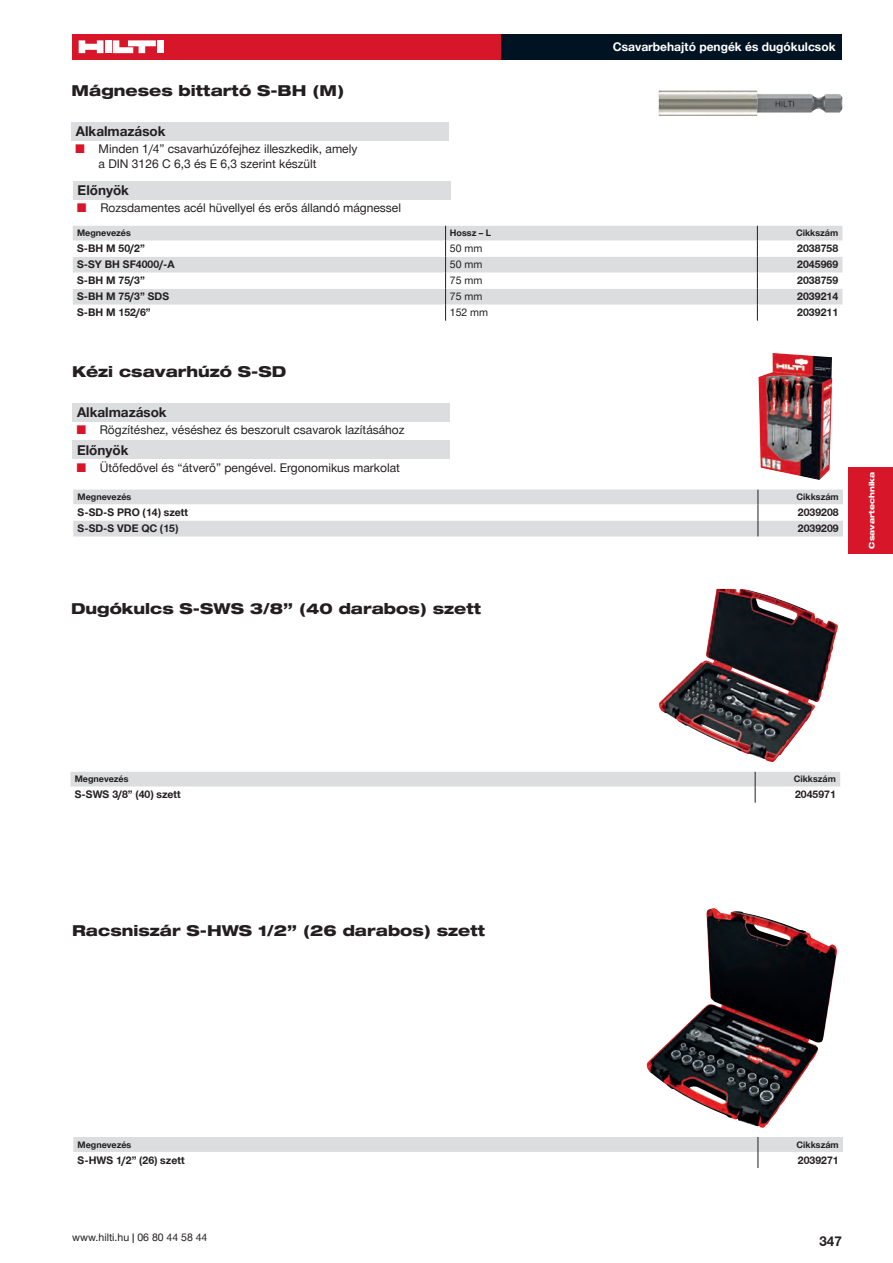
<style>
.page{position:relative;width:893px;height:1263px;background:#fff}
.page>*{position:absolute;margin:0;border:0;box-sizing:border-box;transform-origin:0 0}
.t1{font:800 expanded 15px "Hilti";color:#231f20}
.t2{font:700 13.5px "Hilti";color:#231f20}
.t3{font:12px/14.4px "Hilti";color:#231f20}
.t4{font:700 12px "Hilti";color:#fff}
.t5{font:700 10.5px "Hilti";color:#231f20}
.t6{font:10.5px "Hilti";color:#231f20}
.t7{font:700 9px "Hilti";color:#231f20}
.t8{font:800 expanded 7.5px "Hilti";color:#fff}
.s1{color:#d71729}
</style>
<div class="page">
<div style="left:72px;top:34px;width:433px;height:26px;background:#d71729"></div>
<div style="left:502px;top:34px;width:340px;height:26px;background:#001322"></div>
<div style="left:848px;top:467px;width:45px;height:86px;background:#d71729"></div>
<div style="left:105px;top:40px;width:6px;height:13px;background:#fff"></div>
<div style="left:157px;top:40px;width:7px;height:13px;background:#fff"></div>
<svg style="left:79px;top:40px;width:24px;height:13px"></svg>
<svg style="left:113px;top:40px;width:43px;height:13px"></svg>
<div style="left:73px;top:226px;width:769px;height:15px;background:#dcdddf"></div>
<svg style="left:73px;top:241px;width:769px;height:80px"></svg>
<svg style="left:445px;top:226px;width:1px;height:95px"></svg>
<svg style="left:757px;top:226px;width:1px;height:95px"></svg>
<div style="left:72px;top:122px;width:377px;height:19px;background:#dcdddf"></div>
<div style="left:73px;top:181px;width:378px;height:18px;background:#dcdddf"></div>
<img style="left:659px;top:91px;width:183px;height:25px">
<svg style="left:73px;top:490px;width:770px;height:46px"></svg>
<div style="left:73px;top:403px;width:377px;height:18px;background:#dcdddf"></div>
<div style="left:73px;top:441px;width:377px;height:18px;background:#dcdddf"></div>
<img style="left:758px;top:353px;width:74px;height:127px">
<svg style="left:71px;top:772px;width:769px;height:31px"></svg>
<img style="left:659px;top:589px;width:179px;height:173px">
<svg style="left:73px;top:1137px;width:770px;height:31px"></svg>
<img style="left:646px;top:908px;width:191px;height:220px">
<p class="t1" style="left:72px;top:82px;width:274px">Mágneses bittartó S-BH (M)</p>
<p class="t2" style="left:76px;top:124px;width:91px">Alkalmazások</p>
<p class="t3" style="left:99px;top:142px;width:260px;text-indent:-23px"><span class="s1">■</span> Minden 1/4” csavarhúzófejhez illeszkedik, amely a DIN 3126 C 6,3 és E 6,3 szerint készült</p>
<p class="t2" style="left:78px;top:183px;width:53px">Előnyök</p>
<p class="t3" style="left:78px;top:201px;width:325px"><span class="s1">■</span> Rozsdamentes acél hüvellyel és erős állandó mágnessel</p>
<p class="t4" style="left:613px;top:40px;width:224px">Csavarbehajtó pengék és dugókulcsok</p>
<p class="t7" style="left:77px;top:228px;width:55px">Megnevezés</p>
<p class="t7" style="left:450px;top:228px;width:43px">Hossz – L</p>
<p class="t7" style="left:796px;top:228px;width:44px">Cikkszám</p>
<p class="t5" style="left:77px;top:243px;width:69px">S-BH M 50/2”</p>
<p class="t6" style="left:450px;top:243px;width:34px">50 mm</p>
<p class="t5" style="left:797px;top:243px;width:42px">2038758</p>
<p class="t5" style="left:77px;top:259px;width:99px">S-SY BH SF4000/-A</p>
<p class="t6" style="left:450px;top:259px;width:34px">50 mm</p>
<p class="t5" style="left:797px;top:259px;width:42px">2045969</p>
<p class="t5" style="left:77px;top:275px;width:69px">S-BH M 75/3”</p>
<p class="t6" style="left:450px;top:275px;width:34px">75 mm</p>
<p class="t5" style="left:797px;top:275px;width:42px">2038759</p>
<p class="t5" style="left:77px;top:291px;width:94px">S-BH M 75/3” SDS</p>
<p class="t6" style="left:450px;top:291px;width:34px">75 mm</p>
<p class="t5" style="left:797px;top:291px;width:42px">2039214</p>
<p class="t5" style="left:77px;top:307px;width:75px">S-BH M 152/6”</p>
<p class="t6" style="left:450px;top:307px;width:40px">152 mm</p>
<p class="t5" style="left:797px;top:307px;width:42px">2039211</p>
<p class="t1" style="left:72px;top:363px;width:216px">Kézi csavarhúzó S-SD</p>
<p class="t2" style="left:77px;top:404px;width:91px">Alkalmazások</p>
<p class="t3" style="left:77px;top:423px;width:329px"><span class="s1">■</span> Rögzítéshez, véséshez és beszorult csavarok lazításához</p>
<p class="t2" style="left:77px;top:442px;width:53px">Előnyök</p>
<p class="t3" style="left:77px;top:460px;width:324px"><span class="s1">■</span> Ütőfedővel és “átverő” pengével. Ergonomikus markolat</p>
<p class="t7" style="left:78px;top:492px;width:55px">Megnevezés</p>
<p class="t7" style="left:797px;top:492px;width:44px">Cikkszám</p>
<p class="t5" style="left:78px;top:506px;width:112px">S-SD-S PRO (14) szett</p>
<p class="t5" style="left:798px;top:506px;width:42px">2039208</p>
<p class="t5" style="left:78px;top:522px;width:102px">S-SD-S VDE QC (15)</p>
<p class="t5" style="left:798px;top:522px;width:42px">2039209</p>
<p class="t1" style="left:71px;top:600px;width:412px">Dugókulcs S-SWS 3/8” (40 darabos) szett</p>
<p class="t8" style="left:867px;top:549px;width:78px;rotate:-90deg">Csavartechnika</p>
<p class="t7" style="left:75px;top:774px;width:55px">Megnevezés</p>
<p class="t7" style="left:794px;top:774px;width:44px">Cikkszám</p>
<p class="t5" style="left:75px;top:789px;width:108px">S-SWS 3/8” (40) szett</p>
<p class="t5" style="left:795px;top:789px;width:42px">2045971</p>
<p class="t1" style="left:72px;top:922px;width:415px">Racsniszár S-HWS 1/2” (26 darabos) szett</p>
<p class="t7" style="left:78px;top:1139px;width:55px">Megnevezés</p>
<p class="t7" style="left:797px;top:1139px;width:44px">Cikkszám</p>
<p class="t5" style="left:78px;top:1154px;width:109px">S-HWS 1/2” (26) szett</p>
<p class="t5" style="left:798px;top:1154px;width:42px">2039271</p>
<p class="t6" style="left:72px;top:1231px;width:137px">www.hilti.hu | 06 80 44 58 44</p>
<p class="t2" style="left:819px;top:1233px;width:24px">347</p>
</div>
